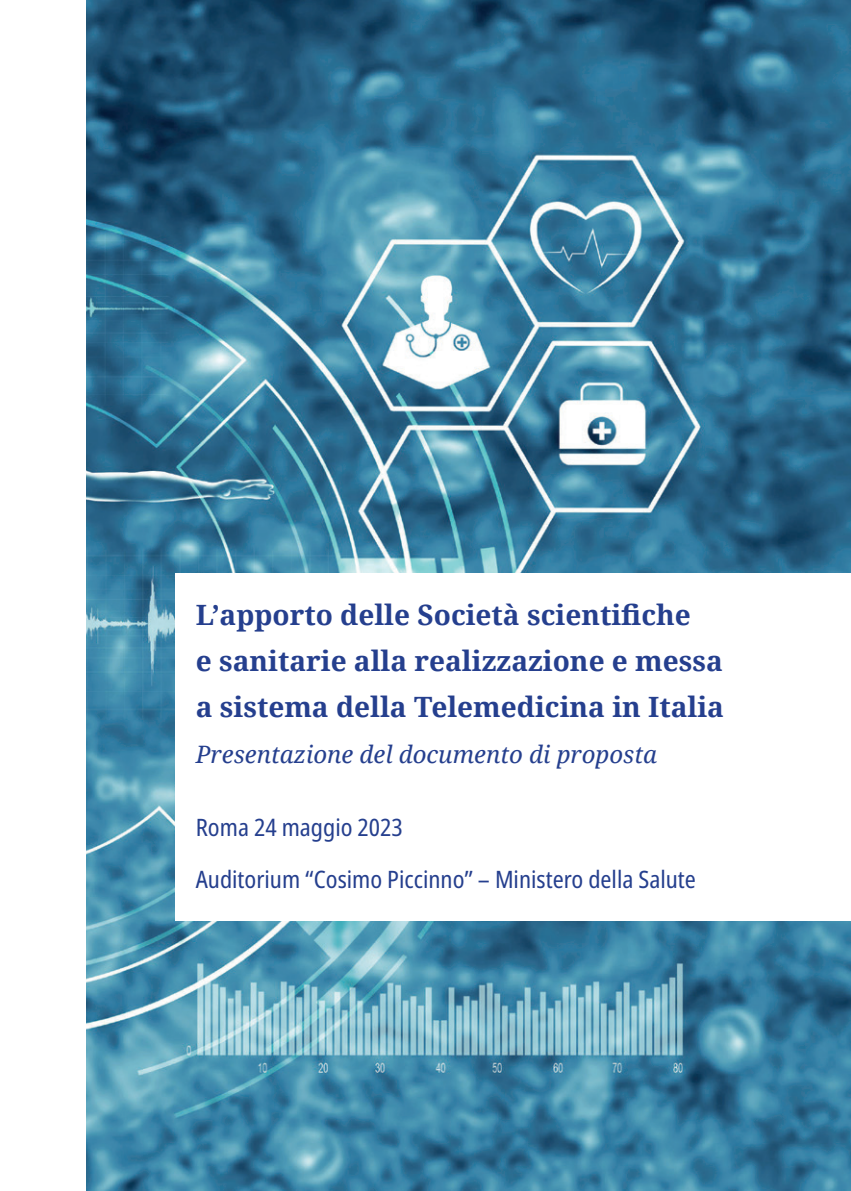
<style>
.page{position:relative;width:851px;height:1191px;background:#fff}
.page>*{position:absolute;margin:0;border:0;box-sizing:border-box;transform-origin:0 0}
.senza_rientro{font:700 28px/46px "Noto Serif";color:#253f8e}
.senza_rientro-2{font:condensed 24px "Noto Sans";color:#253f8e}
.senza_rientro-3{font:italic 24px "Noto Serif";color:#253f8e}
</style>
<div class="page">
<img style="left:86px;top:0;width:764px;height:1191px">
<div style="left:176px;top:573px;width:674px;height:347px;background:#fff"></div>
<p class="senza_rientro" style="left:196px;top:591px;width:529px">L’apporto delle Società scientifiche<br>e sanitarie alla realizzazione e messa a sistema della Telemedicina in Italia</p>
<p class="senza_rientro-3" style="left:196px;top:738px;width:463px">Presentazione del documento di proposta</p>
<p class="senza_rientro-2" style="left:196px;top:810px;width:209px">Roma 24 maggio 2023</p>
<p class="senza_rientro-2" style="left:196px;top:862px;width:501px">Auditorium “Cosimo Piccinno” – Ministero della Salute</p>
</div>
